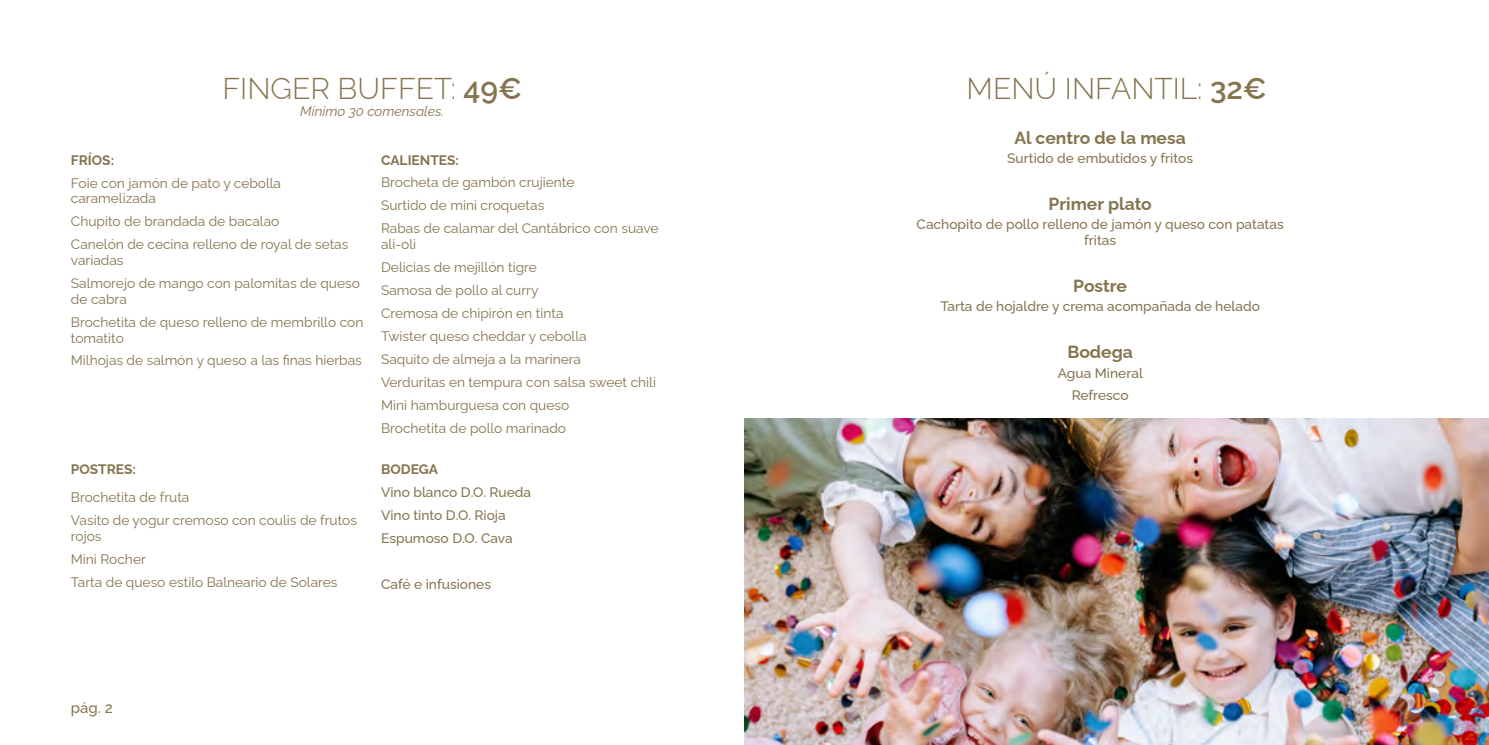
<style>
.page{position:relative;width:1489px;height:745px;background:#fff}
.page>*{position:absolute;margin:0;border:0;box-sizing:border-box;transform-origin:0 0}
.t1{font:300 30px "Raleway";color:#85754f}
.t2{font:700 17.5px "Raleway";color:#85754f}
.t3{font:500 15px "Raleway";color:#85754f}
.t4{font:13.75px/22.9px "Raleway";color:#85754f}
.t5{font:500 13.75px/22.9px "Raleway";color:#85754f;text-align:center}
.t6{font:700 13.75px "Raleway";color:#85754f}
.t7{font:italic 13.75px "Raleway";color:#85754f}
.s1{font-weight:600}
</style>
<div class="page">
<img style="left:744px;top:418px;width:744px;height:326px">
<h1 class="t1" style="left:222px;top:65px;width:301px">FINGER BUFFET: <span class="s1">49€</span></h1>
<h1 class="t1" style="left:966px;top:65px;width:302px">MENÚ INFANTIL: <span class="s1">32€</span></h1>
<p class="t7" style="left:300px;top:100px;width:145px">Mínimo 30 comensales.</p>
<p class="t2" style="left:1014px;top:123px;width:173px">Al centro de la mesa</p>
<p class="t5" style="left:1007px;top:145px;width:187px">Surtido de embutidos y fritos</p>
<p class="t2" style="left:1048px;top:189px;width:105px">Primer plato</p>
<p class="t5" style="left:916px;top:215px;width:368px;line-height:15.8px">Cachopito de pollo relleno de jamón y queso con patatas fritas</p>
<p class="t2" style="left:1073px;top:271px;width:55px">Postre</p>
<p class="t5" style="left:940px;top:293px;width:321px">Tarta de hojaldre y crema acompañada de helado</p>
<p class="t2" style="left:1067px;top:338px;width:67px">Bodega</p>
<p class="t5" style="left:1057px;top:359px;width:87px">Agua Mineral<br>Refresco</p>
<p class="t6" style="left:71px;top:149px;width:45px">FRÍOS:</p>
<p class="t4" style="left:71px;top:173px;width:212px;line-height:15.8px">Foie con jamón de pato y cebolla caramelizada</p>
<p class="t4" style="left:71px;top:208px;width:279px">Chupito de brandada de bacalao<br>Canelón de cecina relleno de royal de setas</p>
<p class="t4" style="left:71px;top:247px;width:290px">variadas<br>Salmorejo de mango con palomitas de queso</p>
<p class="t4" style="left:71px;top:286px;width:294px">de cabra<br>Brochetita de queso relleno de membrillo con</p>
<p class="t4" style="left:71px;top:324px;width:292px">tomatito<br>Milhojas de salmón y queso a las finas hierbas</p>
<p class="t6" style="left:381px;top:149px;width:79px">CALIENTES:</p>
<p class="t4" style="left:381px;top:169px;width:279px">Brocheta de gambón crujiente<br>Surtido de mini croquetas<br>Rabas de calamar del Cantábrico con suave</p>
<p class="t4" style="left:381px;top:231px;width:276px">ali-oli<br>Delicias de mejillón tigre<br>Samosa de pollo al curry<br>Cremosa de chipirón en tinta<br>Twister queso cheddar y cebolla<br>Saquito de almeja a la marinera<br>Verduritas en tempura con salsa sweet chili<br>Mini hamburguesa con queso<br>Brochetita de pollo marinado</p>
<p class="t6" style="left:71px;top:458px;width:67px">POSTRES:</p>
<p class="t4" style="left:71px;top:484px;width:287px">Brochetita de fruta<br>Vasito de yogur cremoso con coulis de frutos</p>
<p class="t4" style="left:71px;top:523px;width:268px">rojos<br>Mini Rocher<br>Tarta de queso estilo Balneario de Solares</p>
<p class="t6" style="left:381px;top:458px;width:58px">BODEGA</p>
<p class="t5" style="left:381px;top:479px;width:152px;text-align:left">Vino blanco D.O. Rueda<br>Vino tinto D.O. Rioja<br>Espumoso D.O. Cava</p>
<p class="t5" style="left:381px;top:570px;width:111px">Café e infusiones</p>
<p class="t3" style="left:71px;top:695px;width:43px">pág. 2</p>
</div>
